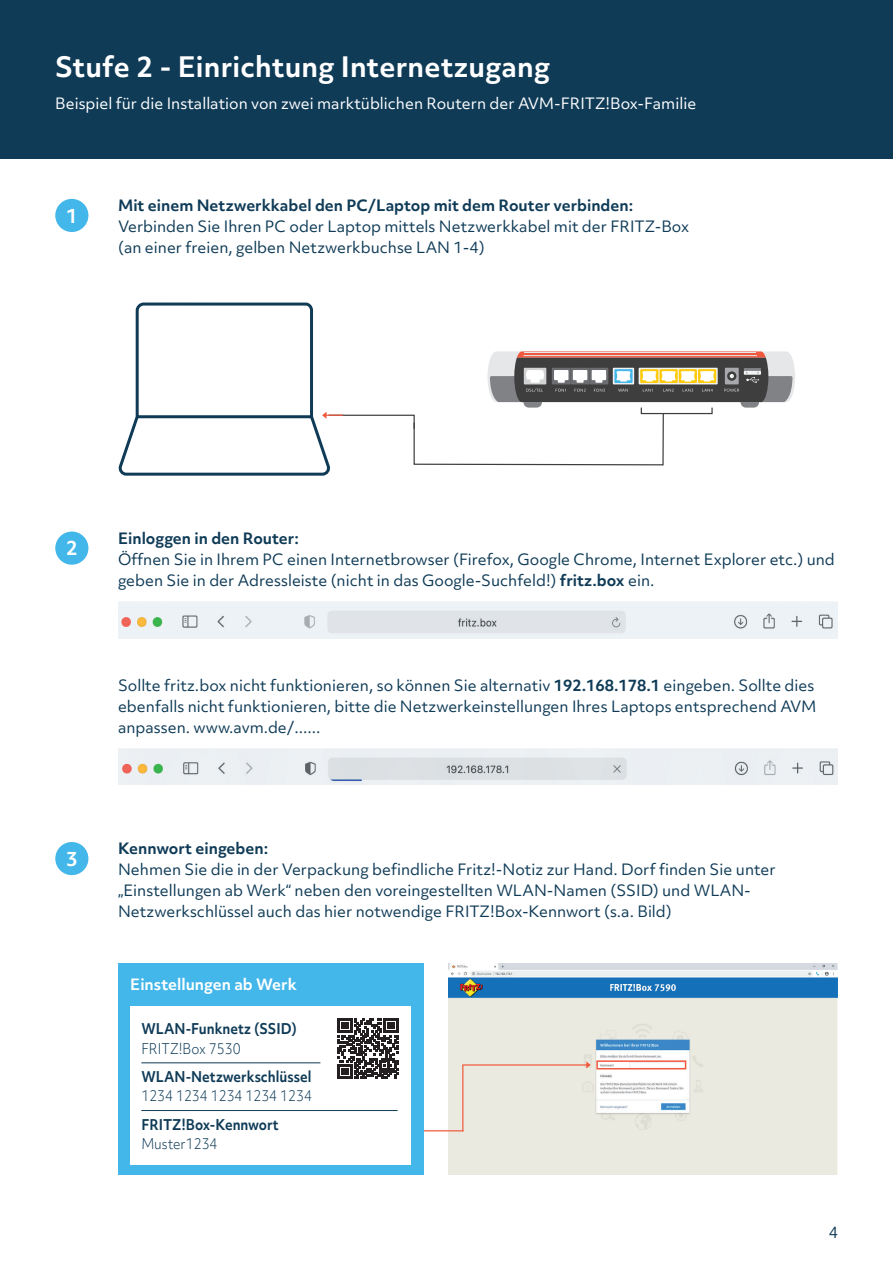
<style>
.page{position:relative;width:893px;height:1263px;background:#fff}
.page>*{position:absolute;margin:0;border:0;box-sizing:border-box;transform-origin:0 0}
.t1{font:700 27px "Objektiv Mk 3";letter-spacing:.005em;color:#fff}
.t2{font:700 18.75px "Objektiv Mk 3";color:#fff}
.t3{font:15px/21px "Objektiv Mk 3";color:#0f3b57}
.t4{font:700 15px "Objektiv Mk 3";color:#0f3b57}
.t5{font:15px "Objektiv Mk 3";color:#fff}
.t6{font:700 15px "Objektiv Mk 3";color:#fff}
.t7{font:700 14.25px "Objektiv Mk 3";color:#0f3b57;scale:.9 1}
.t8{font:300 14.25px "Objektiv Mk 3";color:#0f3b57;scale:.9 1}
.s1{font-weight:700}
</style>
<div class="page">
<div style="left:0;top:0;width:893px;height:158px;background:#0f3b57"></div>
<div style="left:55px;top:199px;width:33px;height:33px;background:#43b7e9;border-radius:50%"></div>
<div style="left:55px;top:531px;width:33px;height:34px;background:#43b7e9;border-radius:50%"></div>
<div style="left:55px;top:842px;width:33px;height:33px;background:#43b7e9;border-radius:50%"></div>
<svg style="left:119px;top:302px;width:676px;height:174px"></svg>
<div style="left:641px;top:407px;width:72px;height:7px;border:1px solid #3e3e3f"></div>
<img style="left:118px;top:602px;width:720px;height:36px">
<img style="left:118px;top:749px;width:720px;height:36px">
<img style="left:448px;top:963px;width:390px;height:211px">
<div style="left:596px;top:1060px;width:90px;height:9px;border:2px solid #f0593e"></div>
<svg style="left:586px;top:1061px;width:5px;height:7px"></svg>
<hr style="left:462px;top:1064px;width:126px;height:1px;background:#f0593e">
<hr style="left:313px;top:1130px;width:150px;height:1px;background:#f0593e">
<hr style="left:462px;top:1065px;width:1px;height:66px;background:#f0593e">
<div style="left:118px;top:963px;width:305px;height:211px;background:#43b7e9"></div>
<div style="left:130px;top:1007px;width:281px;height:158px;background:#fff"></div>
<svg style="left:338px;top:1018px;width:60px;height:61px"></svg>
<hr style="left:141px;top:1062px;width:179px;height:1px;background:#0f3b57">
<hr style="left:141px;top:1110px;width:257px;height:1px;background:#0f3b57">
<h1 class="t1" style="left:55px;top:48px;width:496px">Stufe 2 - Einrichtung Internetzugang</h1>
<p class="t5" style="left:55px;top:93px;width:642px">Beispiel für die Installation von zwei marktüblichen Routern der AVM-FRITZ!Box-Familie</p>
<p class="t2" style="left:66px;top:202px;width:13px">1</p>
<p class="t4" style="left:118px;top:195px;width:517px">Mit einem Netzwerkkabel den PC/Laptop mit dem Router verbinden:</p>
<p class="t3" style="left:118px;top:216px;width:573px">Verbinden Sie Ihren PC oder Laptop mittels Netzwerkkabel mit der FRITZ-Box (an einer freien, gelben Netzwerkbuchse LAN 1-4)</p>
<p class="t2" style="left:66px;top:535px;width:13px">2</p>
<p class="t4" style="left:118px;top:527px;width:182px">Einloggen in den Router:</p>
<p class="t3" style="left:118px;top:548px;width:718px">Öffnen Sie in Ihrem PC einen Internetbrowser (Firefox, Google Chrome, Internet Explorer etc.) und geben Sie in der Adressleiste (nicht in das Google-Suchfeld!) <span class="s1">fritz.box</span> ein.</p>
<p class="t3" style="left:118px;top:674px;width:700px">Sollte fritz.box nicht funktionieren, so können Sie alternativ <span class="s1">192.168.178.1</span> eingeben. Sollte dies ebenfalls nicht funktionieren, bitte die Netzwerkeinstellungen Ihres Laptops entsprechend AVM anpassen. www.avm.de/......</p>
<p class="t2" style="left:66px;top:845px;width:13px">3</p>
<p class="t4" style="left:118px;top:838px;width:152px">Kennwort eingeben:</p>
<p class="t3" style="left:118px;top:859px;width:659px">Nehmen Sie die in der Verpackung befindliche Fritz!-Notiz zur Hand. Dorf finden Sie unter „Einstellungen ab Werk“ neben den voreingestellten WLAN-Namen (SSID) und WLAN-<br>Netzwerkschlüssel auch das hier notwendige FRITZ!Box-Kennwort (s.a. Bild)</p>
<p class="t6" style="left:130px;top:973px;width:168px">Einstellungen ab Werk</p>
<p class="t7" style="left:141px;top:1019px;width:174px">WLAN-Funknetz (SSID)</p>
<p class="t8" style="left:141px;top:1039px;width:112px">FRITZ!Box 7530</p>
<p class="t7" style="left:141px;top:1066px;width:190px">WLAN-Netzwerkschlüssel</p>
<p class="t8" style="left:141px;top:1086px;width:191px">1234 1234 1234 1234 1234</p>
<p class="t7" style="left:141px;top:1114px;width:154px">FRITZ!Box-Kennwort</p>
<p class="t8" style="left:141px;top:1134px;width:86px">Muster1234</p>
<p class="t3" style="left:829px;top:1222px;width:11px">4</p>
</div>
